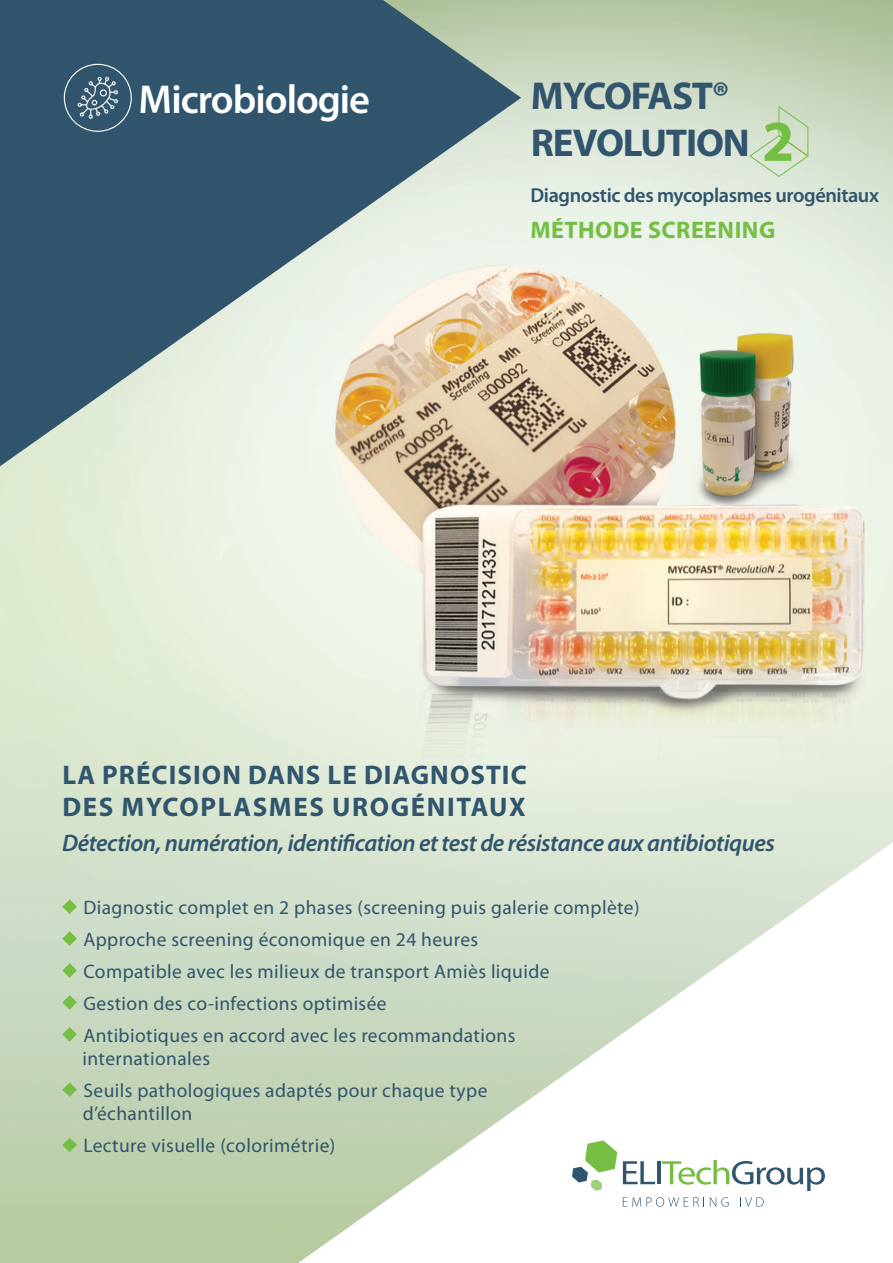
<style>
.page{position:relative;width:893px;height:1263px;background:#fff}
.page>*{position:absolute;margin:0;border:0;box-sizing:border-box;transform-origin:0 0}
.t1{font:600 40.5px "Myriad Pro";letter-spacing:-.025em;color:#fff}
.t2{font:700 39px/47.5px "Myriad Pro";letter-spacing:-.03em;color:#30556d}
.t3{font:700 27px/32.5px "Myriad Pro";letter-spacing:.04em;color:#30556d}
.t4{font:italic 600 24px "Myriad Pro";letter-spacing:-.02em;color:#30556d}
.t5{font:700 24px "Myriad Pro";letter-spacing:.02em;color:#74bf43}
.t6{font:600 20.25px "Myriad Pro";letter-spacing:-.02em;color:#30556d}
.t7{font:19.5px/32px "Myriad Pro";letter-spacing:.02em;color:#30556d}
</style>
<div class="page">
<img style="left:0;top:0;width:893px;height:1263px">
<svg style="left:0;top:0;width:521px;height:467px;background:#7c9095"></svg>
<svg style="left:298px;top:842px;width:595px;height:421px"></svg>
<svg style="left:570px;top:1138px;width:255px;height:69px"></svg>
<svg style="left:62px;top:899px;width:15px;height:15px"></svg>
<svg style="left:62px;top:931px;width:15px;height:15px"></svg>
<svg style="left:62px;top:963px;width:15px;height:15px"></svg>
<svg style="left:62px;top:995px;width:15px;height:15px"></svg>
<svg style="left:62px;top:1027px;width:15px;height:15px"></svg>
<svg style="left:62px;top:1082px;width:15px;height:15px"></svg>
<svg style="left:62px;top:1138px;width:15px;height:14px"></svg>
<div style="left:64px;top:64px;width:68px;height:68px;border:1px solid #fff;border-radius:50%"></div>
<svg style="left:77px;top:76px;width:42px;height:43px;background:#577588"></svg>
<svg style="left:749px;top:105px;width:60px;height:72px;background:#c3dab5"></svg>
<h1 class="t1" style="left:139px;top:74px;width:233px">Microbiologie</h1>
<h2 class="t2" style="left:531px;top:70px;width:220px">MYCOFAST®<br>REVOLUTION</h2>
<p class="t6" style="left:530px;top:182px;width:350px">Diagnostic des mycoplasmes urogénitaux</p>
<p class="t5" style="left:530px;top:214px;width:246px">MÉTHODE SCREENING</p>
<h3 class="t3" style="left:62px;top:758px;width:466px">LA PRÉCISION DANS LE DIAGNOSTIC<br>DES MYCOPLASMES UROGÉNITAUX</h3>
<p class="t4" style="left:62px;top:828px;width:714px">Détection, numération, identification et test de résistance aux antibiotiques</p>
<p class="t7" style="left:83px;top:891px;width:558px">Diagnostic complet en 2 phases (screening puis galerie complète)<br>Approche screening économique en 24 heures<br>Compatible avec les milieux de transport Amiès liquide<br>Gestion des co-infections optimisée<br>Antibiotiques en accord avec les recommandations</p>
<p class="t7" style="left:83px;top:1042px;width:406px">internationales<br>Seuils pathologiques adaptés pour chaque type</p>
<p class="t7" style="left:83px;top:1097px;width:254px">d’échantillon<br>Lecture visuelle (colorimétrie)</p>
</div>
